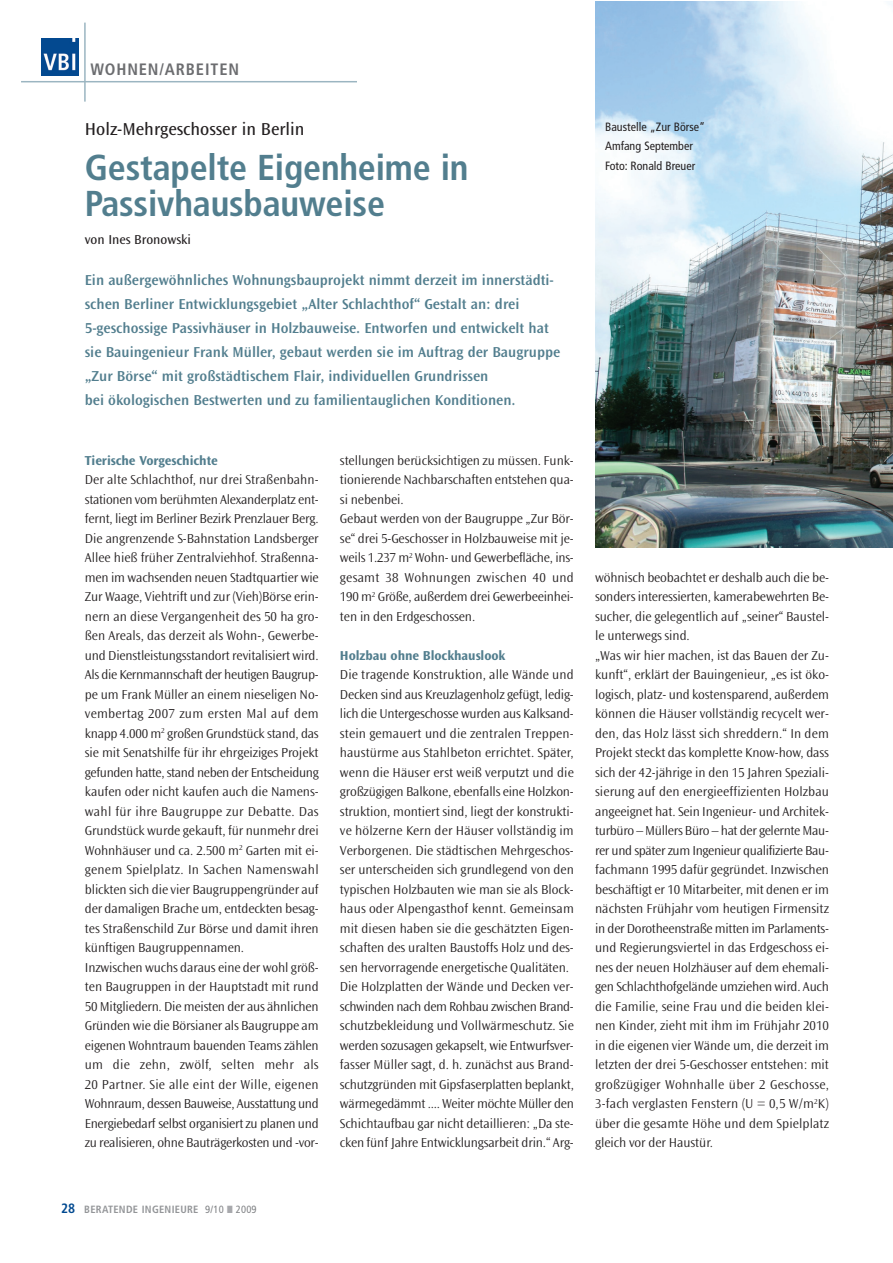
<style>
.page{position:relative;width:893px;height:1263px;background:#fff}
.page>*{position:absolute;margin:0;border:0;box-sizing:border-box;transform-origin:0 0}
.t1{font:700 condensed 36px/36px "Frutiger";letter-spacing:-.005em;color:#527e8e}
.t2{font:18px "Ocean Sans MM 403 475";color:#231f20}
.t3{font:700 condensed 16.5px "Frutiger";letter-spacing:.05em;color:#6c6d70}
.t4{font:15px/24px "Ocean Sans MM 512 475";color:#527e8e}
.t5{font:13.5px/19.5px "Ocean Sans MM 310 475";letter-spacing:-.005em;color:#231f20}
.t6{font:13.5px "Ocean Sans MM 648 475";letter-spacing:-.005em;color:#527e8e}
.t7{font:13.5px "Ocean Sans MM 403 475";color:#231f20}
.t8{font:condensed 12px/19.5px "Frutiger";color:#231f20}
.t9{font:700 condensed 10.5px "Frutiger";letter-spacing:.025em;color:#939598}
.s1{font-size:13.5px;color:#014990}
.s2{font-weight:400;color:#808285}
.s3{color:#a8a9ad}
</style>
<div class="page">
<hr style="left:21px;top:81px;width:336px;height:1px;background:#9bb5c1">
<hr style="left:84px;top:23px;width:2px;height:79px;background:#9bb5c1">
<svg style="left:41px;top:75px;width:38px;height:1px"></svg>
<img style="left:41px;top:38px;width:38px;height:37px">
<img style="left:596px;top:1px;width:296px;height:547px">
<p class="t3" style="left:91px;top:63px;width:150px">WOHNEN/ARBEITEN</p>
<h2 class="t2" style="left:85px;top:121px;width:221px">Holz-Mehrgeschosser in Berlin</h2>
<h1 class="t1" style="left:85px;top:152px;width:385px">Gestapelte Eigenheime in<br>Passivhausbauweise</h1>
<p class="t7" style="left:85px;top:234px;width:108px">von Ines Bronowski</p>
<p class="t4" style="left:85px;top:269px;width:477px">Ein außergewöhnliches Wohnungsbauprojekt nimmt derzeit im innerstädti&shy;schen Berliner Entwicklungsgebiet „Alter Schlachthof“ Gestalt an: drei 5-geschossige Passivhäuser in Holzbauweise. Entworfen und entwickelt hat sie Bauingenieur Frank Müller, gebaut werden sie im Auftrag der Baugruppe „Zur Börse“ mit großstädtischem Flair, individuellen Grundrissen<br>bei ökologischen Bestwerten und zu familientauglichen Konditionen.</p>
<p class="t6" style="left:85px;top:454px;width:134px">Tierische Vorgeschichte</p>
<p class="t5" style="left:85px;top:471px;width:235px">Der alte Schlachthof, nur drei Straßenbahn&shy;stationen vom berühmten Alexanderplatz ent&shy;fernt, liegt im Berliner Bezirk Prenzlauer Berg.<br>Die angrenzende S-Bahnstation Landsberger Allee hieß früher Zentralviehhof. Straßenna&shy;men im wachsenden neuen Stadtquartier wie Zur Waage, Viehtrift und zur (Vieh)Börse erin&shy;nern an diese Vergangenheit des 50 ha gro&shy;ßen Areals, das derzeit als Wohn-, Gewerbe&shy;und Dienstleistungsstandort revitalisiert wird.<br>Als die Kernmannschaft der heutigen Baugrup&shy;pe um Frank Müller an einem nieseligen No&shy;vembertag 2007 zum ersten Mal auf dem knapp 4.000 m<sup>2</sup> großen Grundstück stand, das sie mit Senatshilfe für ihr ehrgeiziges Projekt gefunden hatte, stand neben der Entscheidung kaufen oder nicht kaufen auch die Namens&shy;wahl für ihre Baugruppe zur Debatte. Das Grundstück wurde gekauft, für nunmehr drei Wohnhäuser und ca. 2.500 m<sup>2</sup> Garten mit ei&shy;genem Spielplatz. In Sachen Namenswahl blickten sich die vier Baugruppengründer auf der damaligen Brache um, entdeckten besag&shy;tes Straßenschild Zur Börse und damit ihren künftigen Baugruppennamen.<br>Inzwischen wuchs daraus eine der wohl größ&shy;ten Baugruppen in der Hauptstadt mit rund 50 Mitgliedern. Die meisten der aus ähnlichen Gründen wie die Börsianer als Baugruppe am eigenen Wohntraum bauenden Teams zählen um die zehn, zwölf, selten mehr als 20 Partner. Sie alle eint der Wille, eigenen Wohnraum, dessen Bauweise, Ausstattung und Energiebedarf selbst organisiert zu planen und zu realisieren, ohne Bauträgerkosten und -vor-</p>
<p class="t9" style="left:61px;top:1205px;width:197px"><span class="s1">28</span> BERATENDE INGENIEURE <span class="s2">9/10</span> <span class="s3">■</span> <span class="s2">2009</span></p>
<p class="t5" style="left:340px;top:451px;width:235px">stellungen berücksichtigen zu müssen. Funk&shy;tionierende Nachbarschaften entstehen qua&shy;si nebenbei.<br>Gebaut werden von der Baugruppe „Zur Bör&shy;se“ drei 5-Geschosser in Holzbauweise mit je&shy;weils 1.237 m<sup>2</sup> Wohn- und Gewerbefläche, ins&shy;gesamt 38 Wohnungen zwischen 40 und 190 m<sup>2</sup> Größe, außerdem drei Gewerbeeinhei&shy;ten in den Erdgeschossen.</p>
<p class="t6" style="left:340px;top:649px;width:167px">Holzbau ohne Blockhauslook</p>
<p class="t5" style="left:340px;top:666px;width:235px">Die tragende Konstruktion, alle Wände und Decken sind aus Kreuzlagenholz gefügt, ledig&shy;lich die Untergeschosse wurden aus Kalksand&shy;stein gemauert und die zentralen Treppen&shy;haustürme aus Stahlbeton errichtet. Später, wenn die Häuser erst weiß verputzt und die großzügigen Balkone, ebenfalls eine Holzkon&shy;struktion, montiert sind, liegt der konstrukti&shy;ve hölzerne Kern der Häuser vollständig im Verborgenen. Die städtischen Mehrgeschos&shy;ser unterscheiden sich grundlegend von den typischen Holzbauten wie man sie als Block&shy;haus oder Alpengasthof kennt. Gemeinsam mit diesen haben sie die geschätzten Eigen&shy;schaften des uralten Baustoffs Holz und des&shy;sen hervorragende energetische Qualitäten.<br>Die Holzplatten der Wände und Decken ver&shy;schwinden nach dem Rohbau zwischen Brand&shy;schutzbekleidung und Vollwärmeschutz. Sie werden sozusagen gekapselt, wie Entwurfsver&shy;fasser Müller sagt, d. h. zunächst aus Brand&shy;schutzgründen mit Gipsfaserplatten beplankt, wärmegedämmt .... Weiter möchte Müller den Schichtaufbau gar nicht detaillieren: „Da ste&shy;cken fünf Jahre Entwicklungsarbeit drin.“ Arg-</p>
<p class="t8" style="left:605px;top:118px;width:102px">Baustelle „Zur Börse“<br>Amfang September<br>Foto: Ronald Breuer</p>
<p class="t5" style="left:595px;top:568px;width:235px">wöhnisch beobachtet er deshalb auch die be&shy;sonders interessierten, kamerabewehrten Be&shy;sucher, die gelegentlich auf „seiner“ Baustel&shy;le unterwegs sind.<br>„Was wir hier machen, ist das Bauen der Zu&shy;kunft“, erklärt der Bauingenieur, „es ist öko&shy;logisch, platz- und kostensparend, außerdem können die Häuser vollständig recycelt wer&shy;den, das Holz lässt sich shreddern.“ In dem Projekt steckt das komplette Know-how, dass sich der 42-jährige in den 15 Jahren Speziali&shy;sierung auf den energieeffizienten Holzbau angeeignet hat. Sein Ingenieur- und Architek&shy;turbüro – Müllers Büro – hat der gelernte Mau&shy;rer und später zum Ingenieur qualifizierte Bau&shy;fachmann 1995 dafür gegründet. Inzwischen beschäftigt er 10 Mitarbeiter, mit denen er im nächsten Frühjahr vom heutigen Firmensitz in der Dorotheenstraße mitten im Parlaments&shy;und Regierungsviertel in das Erdgeschoss ei&shy;nes der neuen Holzhäuser auf dem ehemali&shy;gen Schlachthofgelände umziehen wird. Auch die Familie, seine Frau und die beiden klei&shy;nen Kinder, zieht mit ihm im Frühjahr 2010 in die eigenen vier Wände um, die derzeit im letzten der drei 5-Geschosser entstehen: mit großzügiger Wohnhalle über 2 Geschosse, 3-fach verglasten Fenstern (U = 0,5 W/m<sup>2</sup>K) über die gesamte Höhe und dem Spielplatz gleich vor der Haustür.</p>
</div>
